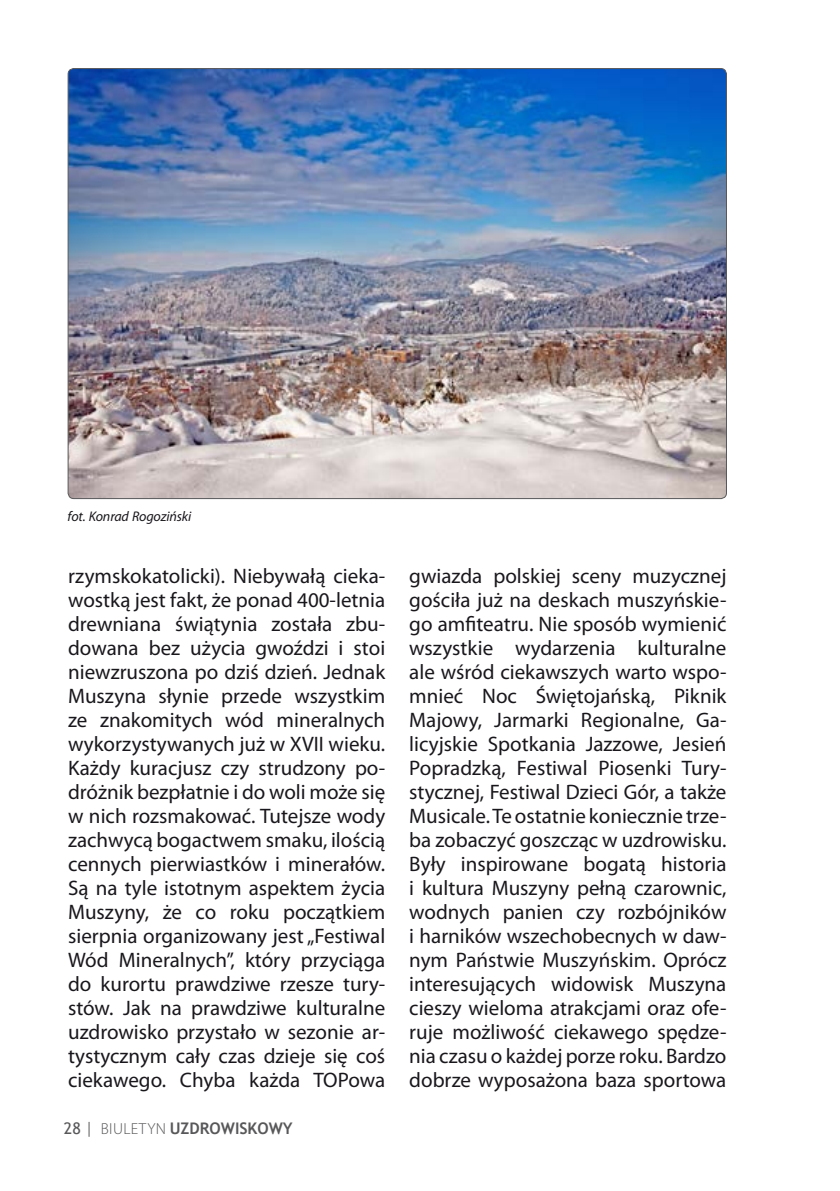
<style>
.page{position:relative;width:840px;height:1191px;background:#fff}
.page>*{position:absolute;margin:0;border:0;box-sizing:border-box;transform-origin:0 0}
.t1{font:21px/24px "Myriad Pro";color:#1a171c;text-align:justify}
.t2{font:700 16px "Trebuchet MS";color:#58585a}
.t3{font:16px "Trebuchet MS";color:#58585a}
.t4{font:italic 14px "Myriad Pro";letter-spacing:-.01em;color:#1a171c}
.s1{font-family:"Myriad Pro";font-weight:300}
</style>
<div class="page">
<svg style="left:88px;top:1122px;width:1px;height:14px"></svg>
<img style="left:68px;top:69px;width:658px;height:429px">
<p class="t4" style="left:68px;top:508px;width:125px">fot. Konrad Rogoziński</p>
<p class="t1" style="left:68px;top:563px;width:318px">rzymskokatolicki). Niebywałą cieka&shy;wostką jest fakt, że ponad 400-letnia drewniana świątynia została zbu&shy;dowana bez użycia gwoździ i stoi niewzruszona po dziś dzień. Jednak Muszyna słynie przede wszystkim ze znakomitych wód mineralnych wykorzystywanych już w XVII wieku.<br>Każdy kuracjusz czy strudzony po&shy;dróżnik bezpłatnie i do woli może się w nich rozsmakować. Tutejsze wody zachwycą bogactwem smaku, ilością cennych pierwiastków i minerałów.<br>Są na tyle istotnym aspektem życia Muszyny, że co roku początkiem sierpnia organizowany jest „Festiwal Wód Mineralnych”, który przyciąga do kurortu prawdziwe rzesze tury&shy;stów. Jak na prawdziwe kulturalne uzdrowisko przystało w sezonie ar&shy;tystycznym cały czas dzieje się coś ciekawego. Chyba każda TOPowa</p>
<p class="t1" style="left:409px;top:563px;width:318px">gwiazda polskiej sceny muzycznej gościła już na deskach muszyńskie&shy;go amfiteatru. Nie sposób wymienić wszystkie wydarzenia kulturalne ale wśród ciekawszych warto wspo&shy;mnieć Noc Świętojańską, Piknik Majowy, Jarmarki Regionalne, Ga&shy;licyjskie Spotkania Jazzowe, Jesień Popradzką, Festiwal Piosenki Tury&shy;stycznej, Festiwal Dzieci Gór, a także Musicale. Te ostatnie koniecznie trze&shy;ba zobaczyć goszcząc w uzdrowisku.<br>Były inspirowane bogatą historia i kultura Muszyny pełną czarownic, wodnych panien czy rozbójników i harników wszechobecnych w daw&shy;nym Państwie Muszyńskim. Oprócz interesujących widowisk Muszyna cieszy wieloma atrakcjami oraz ofe&shy;ruje możliwość ciekawego spędze&shy;nia czasu o każdej porze roku. Bardzo dobrze wyposażona baza sportowa</p>
<p class="t3" style="left:64px;top:1119px;width:18px">28</p>
<p class="t2" style="left:101px;top:1118px;width:193px"><span class="s1">BIULETYN</span> UZDROWISKOWY</p>
</div>
